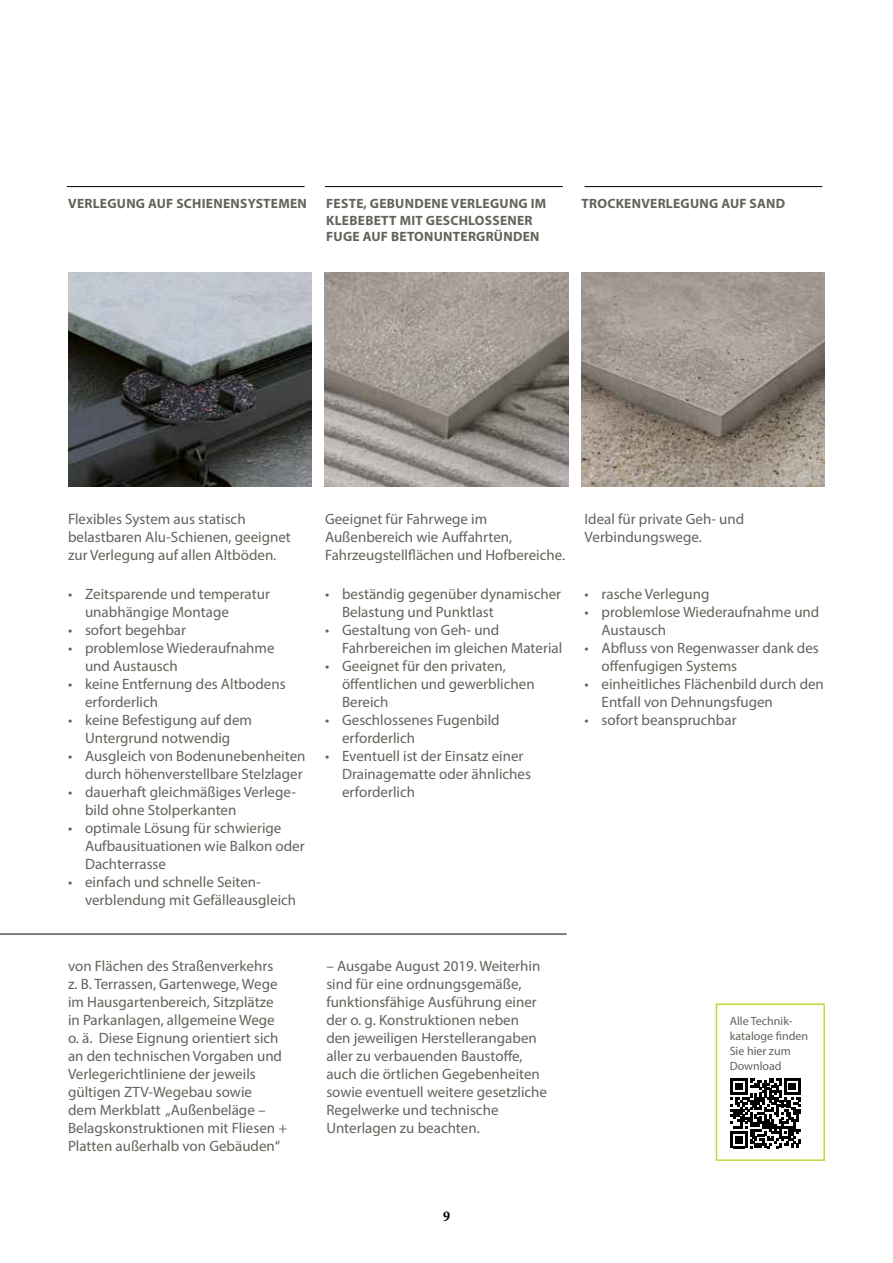
<style>
.page{position:relative;width:893px;height:1263px;background:#fff}
.page>*{position:absolute;margin:0;border:0;box-sizing:border-box;transform-origin:0 0}
.t1{font:15px/18px "Myriad Pro";color:#62635b}
.t2{font:700 condensed 15px "Minion Pro";color:#000}
.t3{font:700 13.5px/16.2px "Myriad Pro";letter-spacing:.02em;color:#62635b}
.t4{font:12px/15px "Myriad Pro";color:#62635b}
</style>
<div class="page">
<hr style="left:0;top:934px;width:567px;height:1px;background:#000">
<hr style="left:585px;top:186px;width:237px;height:1px;background:#000">
<img style="left:325px;top:272px;width:243px;height:214px">
<hr style="left:325px;top:186px;width:238px;height:1px;background:#000">
<img style="left:581px;top:272px;width:244px;height:214px">
<img style="left:68px;top:272px;width:244px;height:214px">
<hr style="left:67px;top:186px;width:238px;height:1px;background:#000">
<svg style="left:730px;top:1078px;width:71px;height:70px"></svg>
<div style="left:716px;top:1003px;width:109px;height:158px;border:2px solid #c8d737"></div>
<p class="t3" style="left:68px;top:195px;width:240px">VERLEGUNG AUF SCHIENENSYSTEMEN</p>
<p class="t3" style="left:326px;top:195px;width:222px">FESTE, GEBUNDENE VERLEGUNG IM<br>KLEBEBETT MIT GESCHLOSSENER<br>FUGE AUF BETONUNTERGRÜNDEN</p>
<p class="t3" style="left:582px;top:195px;width:205px">TROCKENVERLEGUNG AUF SAND</p>
<p class="t1" style="left:68px;top:510px;width:224px">Flexibles System aus statisch belastbaren Alu-Schienen, geeignet zur Verlegung auf allen Altböden.</p>
<p class="t1" style="left:85px;top:585px;width:186px;text-indent:-17px">• Zeitsparende und temperatur unabhängige Montage</p>
<p class="t1" style="left:68px;top:621px;width:119px">• sofort begehbar</p>
<p class="t1" style="left:85px;top:639px;width:191px;text-indent:-17px">• problemlose Wiederaufnahme und Austausch</p>
<p class="t1" style="left:85px;top:675px;width:202px;text-indent:-17px">• keine Entfernung des Altbodens erforderlich</p>
<p class="t1" style="left:68px;top:711px;width:185px;text-align:center">• keine Befestigung auf dem<br>Untergrund notwendig</p>
<p class="t1" style="left:68px;top:747px;width:239px;text-align:right">• Ausgleich von Bodenunebenheiten durch höhenverstellbare Stelzlager</p>
<p class="t1" style="left:85px;top:783px;width:212px;text-indent:-17px">• dauerhaft gleichmäßiges Verlege&shy;bild ohne Stolperkanten</p>
<p class="t1" style="left:85px;top:819px;width:221px;text-indent:-17px">• optimale Lösung für schwierige<br>Aufbausituationen wie Balkon oder<br>Dachterrasse</p>
<p class="t1" style="left:85px;top:873px;width:213px;text-indent:-17px">• einfach und schnelle Seiten&shy;verblendung mit Gefälleausgleich</p>
<p class="t1" style="left:68px;top:957px;width:221px">von Flächen des Straßenverkehrs<br>z. B. Terrassen, Gartenwege, Wege im Hausgartenbereich, Sitzplätze in Parkanlagen, allgemeine Wege o. ä. Diese Eignung orientiert sich an den technischen Vorgaben und Verlegerichtliniene der jeweils gültigen ZTV-Wegebau sowie<br>dem Merkblatt „Außenbeläge – Belagskonstruktionen mit Fliesen + Platten außerhalb von Gebäuden“</p>
<p class="t1" style="left:325px;top:510px;width:242px">Geeignet für Fahrwege im<br>Außenbereich wie Auffahrten,<br>Fahrzeugstellflächen und Hofbereiche.</p>
<p class="t1" style="left:342px;top:585px;width:221px;text-indent:-17px">• beständig gegenüber dynamischer<br>Belastung und Punktlast</p>
<p class="t1" style="left:342px;top:621px;width:222px;text-indent:-17px">• Gestaltung von Geh- und<br>Fahrbereichen im gleichen Material</p>
<p class="t1" style="left:342px;top:657px;width:194px;text-indent:-17px">• Geeignet für den privaten, öffentlichen und gewerblichen<br>Bereich</p>
<p class="t1" style="left:342px;top:711px;width:159px;text-indent:-17px">• Geschlossenes Fugenbild erforderlich</p>
<p class="t1" style="left:342px;top:747px;width:190px;text-indent:-17px">• Eventuell ist der Einsatz einer<br>Drainagematte oder ähnliches erforderlich</p>
<p class="t1" style="left:585px;top:510px;width:161px">Ideal für private Geh- und<br>Verbindungswege.</p>
<p class="t1" style="left:585px;top:585px;width:126px">• rasche Verlegung</p>
<p class="t1" style="left:602px;top:603px;width:219px;text-indent:-17px">• problemlose Wiederaufnahme und<br>Austausch</p>
<p class="t1" style="left:602px;top:639px;width:219px;text-indent:-17px">• Abfluss von Regenwasser dank des offenfugigen Systems</p>
<p class="t1" style="left:602px;top:675px;width:224px;text-indent:-17px">• einheitliches Flächenbild durch den<br>Entfall von Dehnungsfugen</p>
<p class="t1" style="left:585px;top:711px;width:153px">• sofort beanspruchbar</p>
<p class="t1" style="left:326px;top:956px;width:222px">– Ausgabe August 2019. Weiterhin sind für eine ordnungsgemäße, funktionsfähige Ausführung einer der o. g. Konstruktionen neben den jeweiligen Herstellerangaben aller zu verbauenden Baustoffe, auch die örtlichen Gegebenheiten sowie eventuell weitere gesetzliche<br>Regelwerke und technische<br>Unterlagen zu beachten.</p>
<p class="t4" style="left:730px;top:1013px;width:80px">Alle Technik&shy;kataloge finden<br>Sie hier zum<br>Download</p>
<p class="t2" style="left:443px;top:1205px;width:8px">9</p>
</div>
